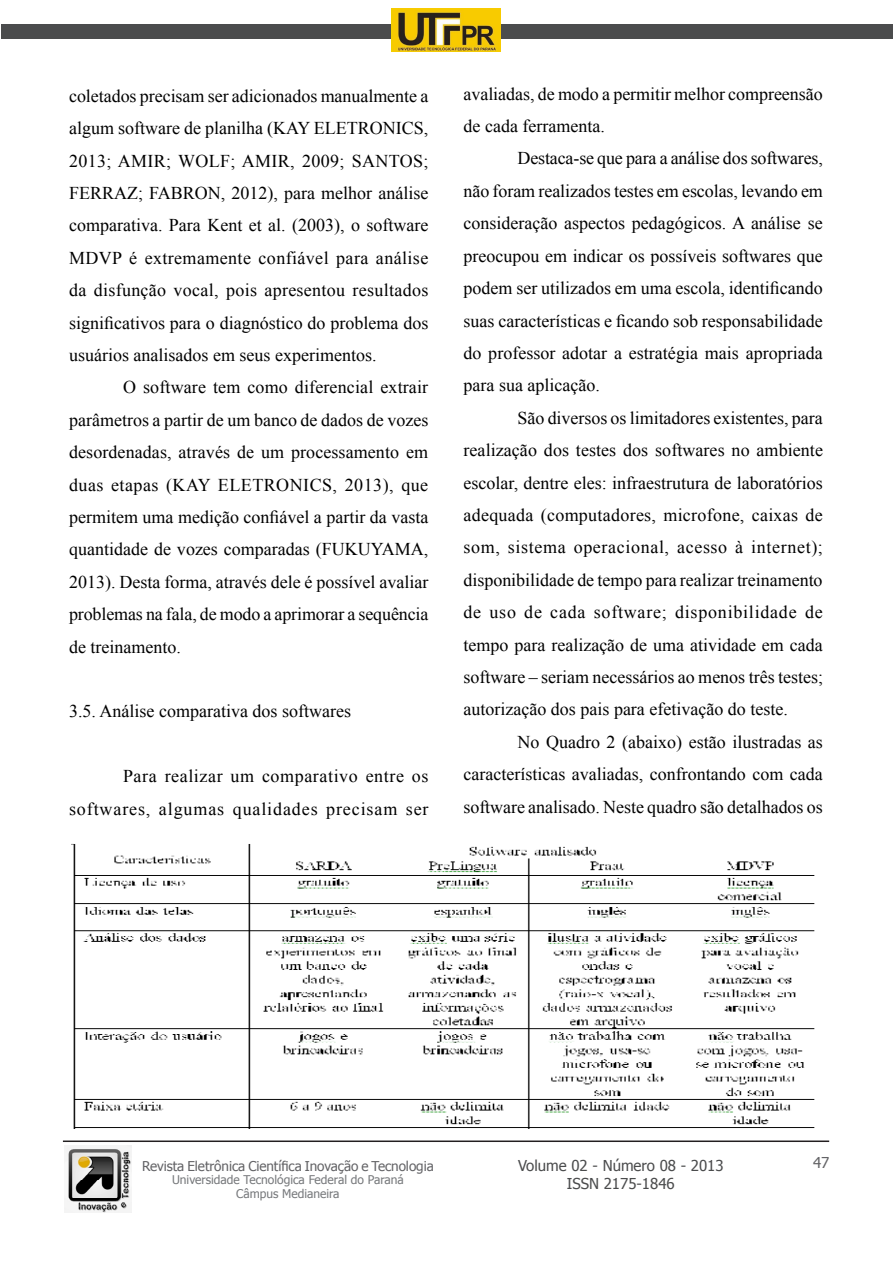
<style>
.page{position:relative;width:893px;height:1263px;background:#fff}
.page>*{position:absolute;margin:0;border:0;box-sizing:border-box;transform-origin:0 0}
.t1{font:18px/32.4px "Times New Roman";color:#000;text-align:justify}
.t2{font:18px/32.4px "Times New Roman";letter-spacing:.05em;color:#000;text-align:right}
.t3{font:15px "Tahoma";color:#4b4c4d}
.t4{font:15px "Tahoma";color:#636366}
.t5{font:13.5px "Tahoma";letter-spacing:-.005em;color:#636366}
.t6{font:12px/13.5px "Tahoma";color:#76787b;text-align:center}
</style>
<div class="page">
<div style="left:1px;top:24px;width:892px;height:14px;background:#4b4c4d"></div>
<hr style="left:63px;top:1140px;width:766px;height:2px;background:#231f20">
<img style="left:64px;top:1145px;width:68px;height:67px">
<img style="left:391px;top:9px;width:109px;height:42px">
<img style="left:72px;top:844px;width:743px;height:284px">
<p class="t1" style="left:69px;top:79px;width:361px">coletados precisam ser adicionados manualmente a algum software de planilha (KAY ELETRONICS, 2013; AMIR; WOLF; AMIR, 2009; SANTOS; FERRAZ; FABRON, 2012), para melhor análise comparativa. Para Kent et al. (2003), o software MDVP é extremamente confiável para análise da disfunção vocal, pois apresentou resultados significativos para o diagnóstico do problema dos usuários analisados em seus experimentos.</p>
<p class="t1" style="left:69px;top:371px;width:361px;text-indent:54px">O software tem como diferencial extrair parâmetros a partir de um banco de dados de vozes desordenadas, através de um processamento em duas etapas (KAY ELETRONICS, 2013), que permitem uma medição confiável a partir da vasta quantidade de vozes comparadas (FUKUYAMA, 2013). Desta forma, através dele é possível avaliar problemas na fala, de modo a aprimorar a sequência de treinamento.</p>
<p class="t1" style="left:69px;top:695px;width:283px">3.5. Análise comparativa dos softwares</p>
<p class="t2" style="left:69px;top:760px;width:361px">Para realizar um comparativo entre os softwares, algumas qualidades precisam ser</p>
<p class="t1" style="left:463px;top:77px;width:361px">avaliadas, de modo a permitir melhor compreensão de cada ferramenta.</p>
<p class="t1" style="left:463px;top:142px;width:361px;text-indent:54px">Destaca-se que para a análise dos softwares, não foram realizados testes em escolas, levando em consideração aspectos pedagógicos. A análise se preocupou em indicar os possíveis softwares que podem ser utilizados em uma escola, identificando suas características e ficando sob responsabilidade do professor adotar a estratégia mais apropriada para sua aplicação.</p>
<p class="t1" style="left:463px;top:401px;width:361px;text-indent:54px">São diversos os limitadores existentes, para realização dos testes dos softwares no ambiente escolar, dentre eles: infraestrutura de laboratórios adequada (computadores, microfone, caixas de som, sistema operacional, acesso à internet); disponibilidade de tempo para realizar treinamento de uso de cada software; disponibilidade de tempo para realização de uma atividade em cada software – seriam necessários ao menos três testes; autorização dos pais para efetivação do teste.</p>
<p class="t1" style="left:463px;top:725px;width:361px;text-indent:54px">No Quadro 2 (abaixo) estão ilustradas as características avaliadas, confrontando com cada software analisado. Neste quadro são detalhados os</p>
<p class="t5" style="left:142px;top:1157px;width:293px">Revista Eletrônica Científica Inovação e Tecnologia</p>
<p class="t6" style="left:172px;top:1172px;width:233px">Universidade Tecnológica Federal do Paraná<br>Câmpus Medianeira</p>
<p class="t3" style="left:518px;top:1155px;width:207px">Volume 02 - Número 08 - 2013</p>
<p class="t4" style="left:813px;top:1153px;width:18px">47</p>
<p class="t3" style="left:567px;top:1173px;width:109px">ISSN 2175-1846</p>
</div>
